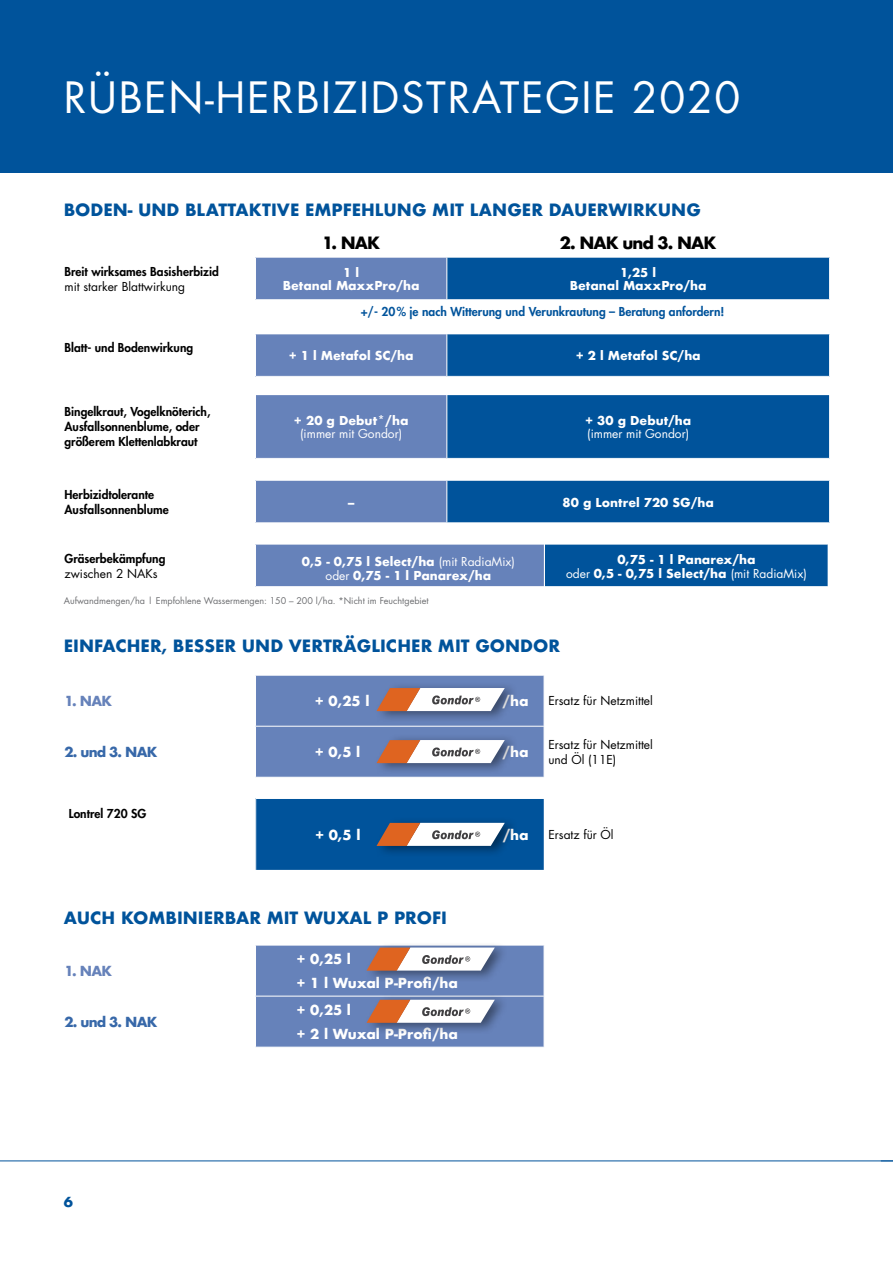
<style>
.page{position:relative;width:893px;height:1263px;background:#fff}
.page>*{position:absolute;margin:0;border:0;box-sizing:border-box;transform-origin:0 0}
.t1{font:42px "Futura";letter-spacing:.04em;color:#fff}
.t2{font:700 16.5px "Futura";color:#00539b}
.t3{font:700 16.5px "Futura";color:#000}
.t4{font:700 13.5px/24px "Futura";color:#fff}
.t5{font:700 13.5px "Futura";color:#3768a9}
.t6{font:700 13.5px "Futura";color:#6682ba}
.t7{font:700 13.5px "Futura";color:#00539b}
.t8{font:700 12px/13.5px "Futura";color:#fff;text-align:center}
.t9{font:800 12px/15px "Futura";color:#000}
.t10{font:12px/15px "Futura";color:#000}
.t11{font:800 12px "Futura";color:#00539b}
.t12{font:12px "Futura";color:#fff}
.t13{font:9px "Futura";color:#6d6e71}
.s1{font-weight:400}
</style>
<div class="page">
<hr style="left:0;top:1160px;width:893px;height:1px;background:#00539b">
<div style="left:0;top:0;width:893px;height:173px;background:#00539b"></div>
<div style="left:255px;top:257px;width:192px;height:43px;background:#6682ba"></div>
<div style="left:447px;top:257px;width:383px;height:43px;background:#00539b"></div>
<hr style="left:255px;top:257px;width:192px;height:1px;background:#fff">
<hr style="left:255px;top:258px;width:1px;height:41px;background:#fff">
<hr style="left:447px;top:257px;width:383px;height:1px;background:#fff">
<hr style="left:446px;top:258px;width:1px;height:41px;background:#fff">
<hr style="left:829px;top:258px;width:1px;height:41px;background:#fff">
<hr style="left:255px;top:299px;width:192px;height:1px;background:#fff">
<hr style="left:447px;top:299px;width:383px;height:1px;background:#fff">
<div style="left:255px;top:334px;width:192px;height:42px;background:#6682ba"></div>
<div style="left:447px;top:334px;width:383px;height:42px;background:#00539b"></div>
<hr style="left:255px;top:334px;width:1px;height:42px;background:#fff">
<hr style="left:446px;top:334px;width:1px;height:42px;background:#fff">
<hr style="left:829px;top:334px;width:1px;height:42px;background:#fff">
<div style="left:255px;top:395px;width:192px;height:63px;background:#6682ba"></div>
<div style="left:447px;top:395px;width:383px;height:63px;background:#00539b"></div>
<hr style="left:255px;top:395px;width:1px;height:63px;background:#fff">
<hr style="left:446px;top:395px;width:1px;height:63px;background:#fff">
<hr style="left:829px;top:395px;width:1px;height:63px;background:#fff">
<div style="left:255px;top:480px;width:192px;height:43px;background:#6682ba"></div>
<div style="left:447px;top:480px;width:383px;height:43px;background:#00539b"></div>
<hr style="left:255px;top:480px;width:192px;height:1px;background:#fff">
<hr style="left:255px;top:481px;width:1px;height:41px;background:#fff">
<hr style="left:447px;top:480px;width:383px;height:1px;background:#fff">
<hr style="left:446px;top:481px;width:1px;height:41px;background:#fff">
<hr style="left:829px;top:481px;width:1px;height:41px;background:#fff">
<hr style="left:255px;top:522px;width:192px;height:1px;background:#fff">
<hr style="left:447px;top:522px;width:383px;height:1px;background:#fff">
<div style="left:255px;top:544px;width:289px;height:43px;background:#6682ba"></div>
<div style="left:544px;top:544px;width:284px;height:43px;background:#00539b"></div>
<hr style="left:255px;top:544px;width:289px;height:1px;background:#fff">
<hr style="left:255px;top:544px;width:1px;height:42px;background:#fff">
<hr style="left:544px;top:544px;width:284px;height:1px;background:#fff">
<hr style="left:255px;top:586px;width:289px;height:1px;background:#fff">
<hr style="left:544px;top:586px;width:284px;height:1px;background:#fff">
<div style="left:256px;top:798px;width:288px;height:72px;background:#00539b"></div>
<hr style="left:256px;top:798px;width:288px;height:1px;background:#fff">
<hr style="left:544px;top:544px;width:1px;height:44px;background:#fff">
<div style="left:364px;top:941px;width:145px;height:41px;background:#fafafa"></div>
<svg style="left:255px;top:945px;width:289px;height:102px;background:#7f8fb7"></svg>
<svg style="left:255px;top:675px;width:289px;height:102px;background:#7f8fb7"></svg>
<div style="left:374px;top:816px;width:145px;height:41px;background:#000;opacity:.43"></div>
<svg style="left:376px;top:823px;width:129px;height:23px;background:#cdb8b0"></svg>
<h1 class="t1" style="left:64px;top:68px;width:53px">Rüben</h1>
<h1 class="t1" style="left:205px;top:68px;width:35px">-Herbizidstrategie</h1>
<h1 class="t1" style="left:632px;top:68px;width:110px">2020</h1>
<h2 class="t2" style="left:64px;top:198px;width:639px">Boden- und blattaktive Empfehlung mit langer Dauerwirkung</h2>
<h2 class="t3" style="left:322px;top:231px;width:33px">1. NAK</h2>
<h2 class="t3" style="left:560px;top:231px;width:34px">2. NAK</h2>
<h2 class="t3" style="left:622px;top:231px;width:69px">und 3. NAK</h2>
<p class="t9" style="left:65px;top:264px;width:156px">Breit wirksames Basisherbizid</p>
<p class="t10" style="left:65px;top:279px;width:122px">mit starker Blattwirkung</p>
<p class="t8" style="left:283px;top:265px;width:138px">1 l<br>Betanal MaxxPro/ha</p>
<p class="t8" style="left:570px;top:265px;width:138px">1,25 l<br>Betanal MaxxPro/ha</p>
<p class="t9" style="left:65px;top:340px;width:130px">Blatt- und Bodenwirkung</p>
<p class="t11" style="left:361px;top:303px;width:365px">+/- 20% je nach Witterung und Verunkrautung – Beratung anfordern!</p>
<p class="t8" style="left:289px;top:349px;width:126px">+ 1 l Metafol SC/ha</p>
<p class="t8" style="left:576px;top:349px;width:126px">+ 2 l Metafol SC/ha</p>
<p class="t9" style="left:65px;top:404px;width:147px">Bingelkraut, Vogelknöterich,<br>Ausfallsonnenblume, oder größerem Klettenlabkraut</p>
<p class="t8" style="left:294px;top:413px;width:116px">+ 20 g Debut*/ha</p>
<p class="t12" style="left:300px;top:426px;width:103px">(immer mit Gondor)</p>
<p class="t8" style="left:585px;top:413px;width:108px">+ 30 g Debut/ha</p>
<p class="t12" style="left:587px;top:426px;width:103px">(immer mit Gondor)</p>
<p class="t9" style="left:65px;top:487px;width:106px">Herbizidtolerante<br>Ausfallsonnenblume</p>
<p class="t8" style="left:347px;top:495px;width:10px">–</p>
<p class="t8" style="left:563px;top:495px;width:153px">80 g Lontrel 720 SG/ha</p>
<p class="t9" style="left:65px;top:550px;width:102px">Gräserbekämpfung</p>
<p class="t10" style="left:65px;top:566px;width:95px">zwischen 2 NAKs</p>
<p class="t8" style="left:302px;top:555px;width:214px">0,5 - 0,75 l Select/ha <span class="s1">(mit RadiaMix) oder</span> 0,75 - 1 l Panarex/ha</p>
<p class="t8" style="left:566px;top:553px;width:242px">0,75 - 1 l Panarex/ha<br><span class="s1">oder</span> 0,5 - 0,75 l Select/ha <span class="s1">(mit RadiaMix)</span></p>
<p class="t13" style="left:64px;top:594px;width:366px">Aufwandmengen/ha | Empfohlene Wassermengen: 150 – 200 l/ha. *Nicht im Feuchtgebiet</p>
<h2 class="t2" style="left:64px;top:634px;width:498px">Einfacher, Besser und verträglicher mit gondor</h2>
<p class="t6" style="left:65px;top:691px;width:27px">1. NAK</p>
<p class="t4" style="left:315px;top:689px;width:56px">+ 0,25 l</p>
<p class="t4" style="left:503px;top:689px;width:27px">/ha</p>
<p class="t10" style="left:548px;top:693px;width:106px">Ersatz für Netzmittel</p>
<p class="t5" style="left:65px;top:742px;width:73px">2. und 3. NAK</p>
<p class="t4" style="left:315px;top:740px;width:47px">+ 0,5 l</p>
<p class="t4" style="left:503px;top:740px;width:27px">/ha</p>
<p class="t10" style="left:548px;top:737px;width:106px">Ersatz für Netzmittel und Öl (11E)</p>
<p class="t9" style="left:69px;top:806px;width:79px">Lontrel 720 SG</p>
<p class="t4" style="left:315px;top:823px;width:47px">+ 0,5 l</p>
<p class="t4" style="left:503px;top:823px;width:27px">/ha</p>
<p class="t10" style="left:548px;top:827px;width:67px">Ersatz für Öl</p>
<h2 class="t2" style="left:64px;top:906px;width:385px">Auch kombinierbar mit Wuxal P Profi</h2>
<p class="t6" style="left:65px;top:961px;width:27px">1. NAK</p>
<p class="t5" style="left:65px;top:1012px;width:73px">2. und 3. NAK</p>
<p class="t7" style="left:64px;top:1192px;width:11px">6</p>
<p class="t4" style="left:296px;top:947px;width:163px">+ 0,25 l<br>+ 1 l Wuxal P-Profi/ha</p>
<p class="t4" style="left:296px;top:998px;width:163px">+ 0,25 l<br>+ 2 l Wuxal P-Profi/ha</p>
</div>
